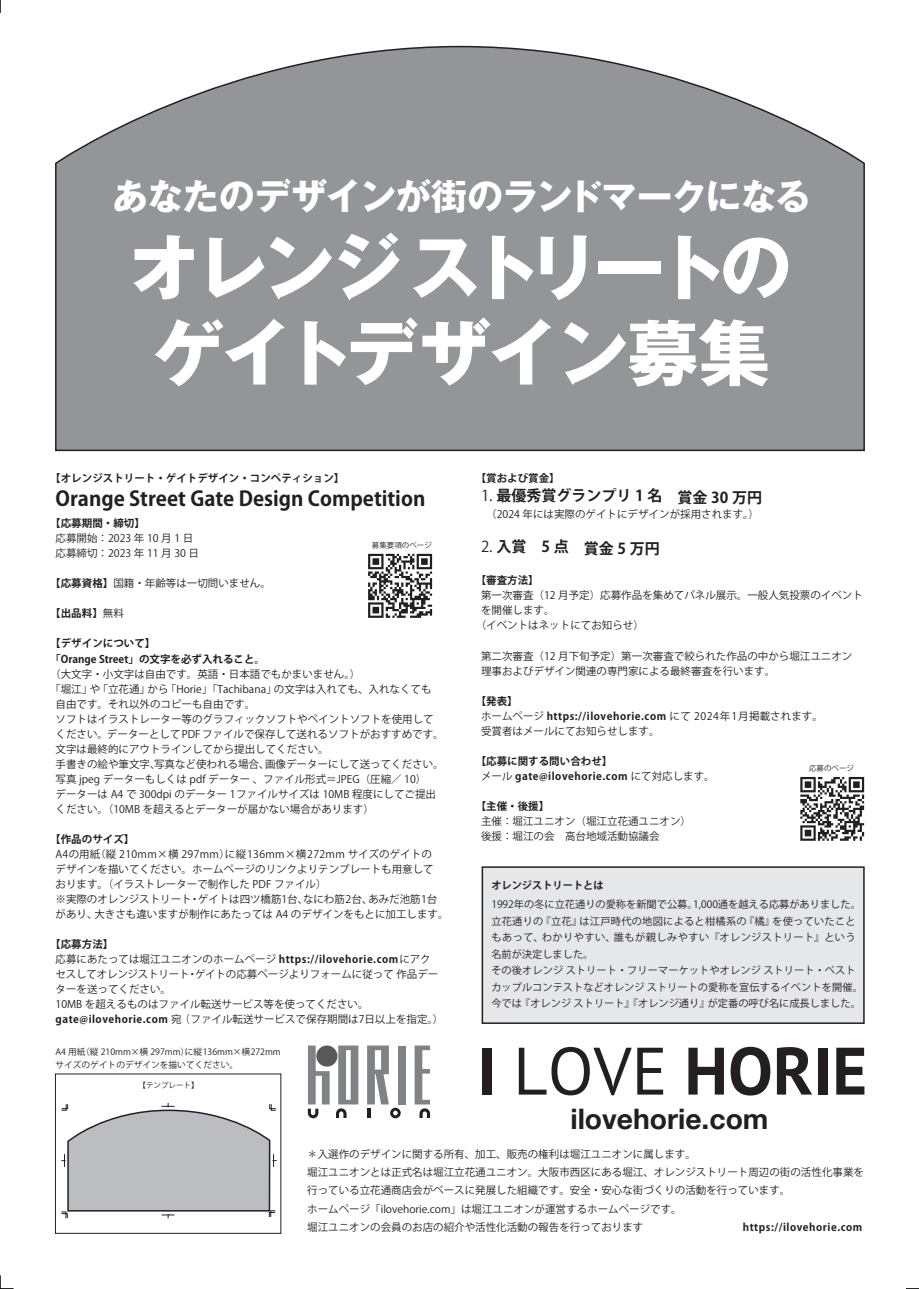
<style>
.page{position:relative;width:919px;height:1289px;background:#fff}
.page>*{position:absolute;margin:0;border:0;box-sizing:border-box;transform-origin:0 0}
.t1{font:700 72px/85.5px "Gothic MB101 Pro";letter-spacing:-.075em;color:#fff;text-align:center}
.t2{font:700 36px "Gothic MB101 Pro";letter-spacing:-.03em;color:#fff}
.t3{font:700 28.2px "Helvetica Neue";color:#231f20}
.t4{font:700 20.25px "Koz Go Pro";color:#231f20}
.t5{font:700 15px "Koz Go Pro";color:#231f20}
.t6{font:10.5px/15px "Koz Go Pro";color:#231f20}
.t7{font:700 10.5px/15px "Koz Go Pro";color:#231f20}
.t8{font:700 10.5px/15px "Koz Go Pro";letter-spacing:.05em;color:#231f20}
.t9{font:10.2px/16.5px "Koz Go Pro";letter-spacing:.01em;color:#231f20}
.t10{font:700 10.2px "Koz Go Pro";color:#231f20}
.t11{font:8.7px/13.5px "Koz Go Pro";color:#231f20}
.t12{font:7.5px "Koz Go Pro";color:#231f20}
.s1{font-weight:700}
.s2{font-weight:400}
</style>
<div class="page">
<div style="left:481px;top:866px;width:383px;height:157px;background:#e6e7e9;border:2px solid #231f20"></div>
<svg style="left:61px;top:1103px;width:216px;height:115px"></svg>
<svg style="left:55px;top:45px;width:810px;height:407px;background:#9c9ea0"></svg>
<div style="left:397px;top:1045px;width:8px;height:59px;background:#808285"></div>
<svg style="left:308px;top:1045px;width:21px;height:73px"></svg>
<svg style="left:336px;top:1045px;width:22px;height:72px"></svg>
<svg style="left:414px;top:1045px;width:16px;height:72px"></svg>
<svg style="left:367px;top:1045px;width:33px;height:73px"></svg>
<div style="left:316px;top:1045px;width:21px;height:21px;background:#57585a;border-radius:50%"></div>
<div style="left:482px;top:1047px;width:9px;height:47px;background:#231f20"></div>
<svg style="left:518px;top:1046px;width:113px;height:49px"></svg>
<svg style="left:637px;top:1047px;width:26px;height:47px"></svg>
<svg style="left:688px;top:1047px;width:36px;height:47px"></svg>
<svg style="left:730px;top:1046px;width:40px;height:49px"></svg>
<svg style="left:776px;top:1047px;width:36px;height:47px"></svg>
<div style="left:818px;top:1047px;width:9px;height:47px;background:#231f20"></div>
<svg style="left:836px;top:1047px;width:28px;height:47px"></svg>
<svg style="left:800px;top:777px;width:64px;height:63px"></svg>
<svg style="left:368px;top:554px;width:64px;height:64px"></svg>
<svg style="left:0;top:1275px;width:13px;height:14px"></svg>
<svg style="left:0;top:0;width:1px;height:13px"></svg>
<svg style="left:906px;top:1288px;width:12px;height:1px"></svg>
<h2 class="t2" style="left:112px;top:166px;width:700px">あなたのデザインが街のランドマークになる</h2>
<h1 class="t1" style="left:129px;top:216px;width:664px">オレンジストリートのゲイトデザイン募集</h1>
<p class="t7" style="left:50px;top:471px;width:296px">【オレンジストリート・ゲイトデザイン・コンペティション】</p>
<h3 class="t4" style="left:56px;top:485px;width:371px">Orange Street Gate Design Competition</h3>
<p class="t7" style="left:50px;top:516px;width:96px">【応募期間・締切】</p>
<p class="t6" style="left:56px;top:531px;width:145px">応募開始：2023 年 10 月 1 日応募締切：2023 年 11 月 30 日</p>
<p class="t6" style="left:50px;top:576px;width:222px"><span class="s1">【応募資格】</span>国籍・年齢等は一切問いません。</p>
<p class="t7" style="left:50px;top:606px;width:75px">【出品料】<span class="s2">無料</span></p>
<p class="t7" style="left:50px;top:636px;width:216px">【デザインについて】<br>「Orange Street」の文字を必ず入れること。</p>
<p class="t6" style="left:50px;top:666px;width:311px">（大文字・小文字は自由です。英語・日本語でもかまいません。）</p>
<p class="t6" style="left:50px;top:681px;width:383px">「堀江」や「立花通」から「Horie」「Tachibana」の文字は入れても、入れなくても</p>
<p class="t6" style="left:56px;top:696px;width:201px">自由です。それ以外のコピーも自由です。</p>
<p class="t6" style="left:56px;top:711px;width:380px">ソフトはイラストレーター等のグラフィックソフトやペイントソフトを使用して</p>
<p class="t6" style="left:56px;top:726px;width:389px">ください。データーとして PDF ファイルで保存して送れるソフトがおすすめです。</p>
<p class="t6" style="left:56px;top:741px;width:275px">文字は最終的にアウトラインしてから提出してください。</p>
<p class="t6" style="left:56px;top:756px;width:389px">手書きの絵や筆文字、写真など使われる場合、画像データーにして送ってください。</p>
<p class="t6" style="left:56px;top:771px;width:377px">写真 jpeg データーもしくは pdf データー 、ファイル形式＝JPEG（圧縮／ 10）　</p>
<p class="t6" style="left:56px;top:786px;width:382px">データーは A4 で 300dpi のデーター 1ファイルサイズは 10MB 程度にしてご提出</p>
<p class="t6" style="left:56px;top:801px;width:320px">ください。（10MB を超えるとデーターが届かない場合があります）</p>
<p class="t7" style="left:50px;top:832px;width:85px">【作品のサイズ】</p>
<p class="t6" style="left:56px;top:846px;width:394px">A4の用紙（縦 210mm×横 297mm）に縦136mm×横272mm サイズのゲイトの<br>デザインを描いてください。ホームページのリンクよりテンプレートも用意して<br>おります。（イラストレーターで制作した PDF ファイル）<br>※実際のオレンジストリート・ゲイトは四ツ橋筋1台、なにわ筋2台、あみだ池筋1台があり、大きさも違いますが制作にあたっては A4 のデザインをもとに加工します。</p>
<p class="t6" style="left:56px;top:936px;width:389px;text-indent:-5px"><span class="s1">【応募方法】<br></span>応募にあたっては堀江ユニオンのホームページ <span class="s1">https://ilovehorie.com</span>にアクセスしてオレンジストリート・ゲイトの応募ページよりフォームに従って 作品データーを送ってください。<br>10MB を超えるものはファイル転送サービス等を使ってください。<span class="s1">gate@ilovehorie.com</span> 宛（ファイル転送サービスで保存期間は7日以上を指定。）</p>
<p class="t12" style="left:372px;top:540px;width:61px">募集要項のページ</p>
<p class="t11" style="left:55px;top:1044px;width:227px">A4 用紙（縦 210mm×横 297mm）に縦136mm×横272mmサイズのゲイトのデザインを描いてください。</p>
<p class="t12" style="left:139px;top:1080px;width:62px">【テンプレート】</p>
<p class="t7" style="left:475px;top:472px;width:85px">【賞および賞金】</p>
<h3 class="t5" style="left:481px;top:486px;width:283px"><span class="s2">1.</span> 最優秀賞グランプリ 1 名 賞金 30 万円</h3>
<p class="t6" style="left:481px;top:507px;width:279px">　（2024 年には実際のゲイトにデザインが採用されます。）</p>
<h3 class="t5" style="left:481px;top:538px;width:180px"><span class="s2">2.</span> 入賞　5 点 賞金 5 万円</h3>
<p class="t7" style="left:475px;top:573px;width:64px">【審査方法】</p>
<p class="t6" style="left:481px;top:588px;width:383px">第一次審査（12 月予定）応募作品を集めてパネル展示。一般人気投票のイベント</p>
<p class="t6" style="left:481px;top:603px;width:75px">を開催します。</p>
<p class="t6" style="left:475px;top:618px;width:169px">（イベントはネットにてお知らせ）</p>
<p class="t6" style="left:481px;top:648px;width:373px">第二次審査（12 月下旬予定）第一次審査で絞られた作品の中から堀江ユニオン理事およびデザイン関連の専門家による最終審査を行います。</p>
<p class="t6" style="left:481px;top:693px;width:343px;text-indent:-5px"><span class="s1">【発表】<br></span>ホームページ <span class="s1">https://ilovehorie.com</span> にて 2024年1月掲載されます。受賞者はメールにてお知らせします。</p>
<p class="t8" style="left:481px;top:753px;width:235px;text-indent:-5px">【応募に関する問い合わせ】<br><span class="s2">メール</span> gate@ilovehorie.com <span class="s2">にて対応します。</span></p>
<p class="t7" style="left:475px;top:798px;width:75px">【主催・後援】</p>
<p class="t6" style="left:481px;top:813px;width:211px">主催：堀江ユニオン（堀江立花通ユニオン）後援：堀江の会　高台地域活動協議会</p>
<p class="t12" style="left:809px;top:763px;width:46px">応募のページ</p>
<p class="t10" style="left:491px;top:878px;width:114px">オレンジストリートとは</p>
<p class="t9" style="left:491px;top:896px;width:373px">1992年の冬に立花通りの愛称を新聞で公募。1,000通を越える応募がありました。立花通りの『立花』は江戸時代の地図によると柑橘系の『橘』を使っていたこともあって、わかりやすい、誰もが親しみやすい『オレンジストリート』という名前が決定しました。<br>その後オレンジ ストリート・フリーマーケットやオレンジ ストリート・ベストカップルコンテストなどオレンジ ストリートの愛称を宣伝するイベントを開催。今では『オレンジ ストリート』『オレンジ通り』が定番の呼び名に成長しました。</p>
<h3 class="t3" style="left:570px;top:1096px;width:200px">ilovehorie.com</h3>
<p class="t6" style="left:307px;top:1144px;width:558px;line-height:18.3px">＊入選作のデザインに関する所有、加工、販売の権利は堀江ユニオンに属します。<br>堀江ユニオンとは正式名は堀江立花通ユニオン。大阪市西区にある堀江、オレンジストリート周辺の街の活性化事業を行っている立花通商店会がベースに発展した組織です。安全・安心な街づくりの活動を行っています。<br>ホームページ「ilovehorie.com」は堀江ユニオンが運営するホームページです。<br>堀江ユニオンの会員のお店の紹介や活性化活動の報告を行っております 　　　　　　　　　<span class="s1">https://ilovehorie.com</span></p>
</div>
